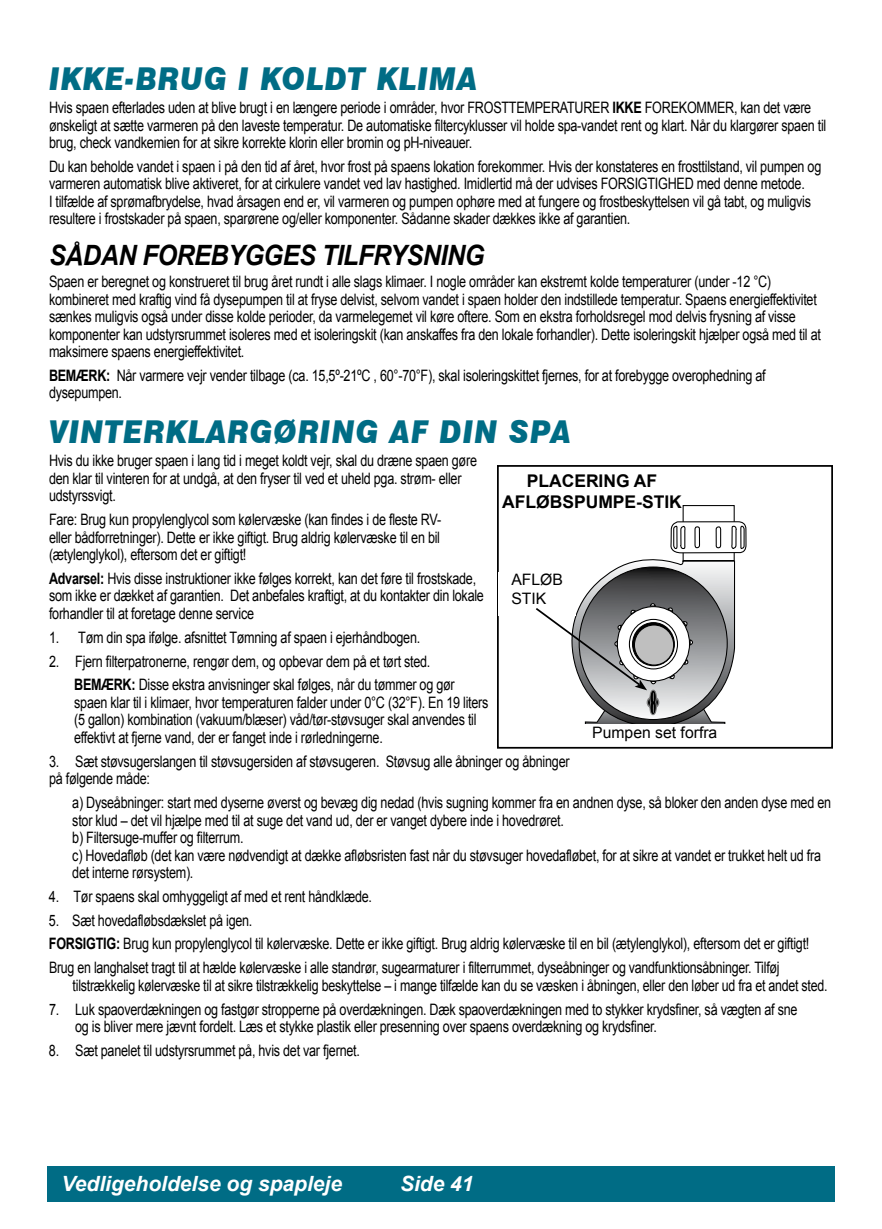
<style>
.page{position:relative;width:882px;height:1229px;background:#fff}
.page>*{position:absolute;margin:0;border:0;box-sizing:border-box;transform-origin:0 0}
.t1{font:italic 900 31.5px "Swiss 721 BT";letter-spacing:.04em;color:#006c85;scale:.9 1}
.t2{font:italic 700 28px "Arial";letter-spacing:-.02em;color:#000;scale:.9 1}
.t3{font:italic 700 21px "Arial";color:#fff}
.t4{font:700 17.5px/21px "Arial";color:#000;text-align:center}
.t5{font:15.75px/17.5px "Arial";letter-spacing:-.02em;color:#000;scale:.8 1}
.t6{font:15.75px "Arial";letter-spacing:-.02em;color:#000;scale:.79 1}
.t7{font:15.75px/18.9px "Arial";color:#000}
.s1{font-weight:700}
</style>
<div class="page">
<div style="left:47px;top:1166px;width:788px;height:35px;background:#006c85"></div>
<div style="left:497px;top:465px;width:336px;height:283px;border:2px solid #000"></div>
<div style="left:499px;top:572px;width:77px;height:43px;background:#fff"></div>
<svg style="left:534px;top:505px;width:213px;height:242px"></svg>
<h1 class="t1" style="left:49px;top:60px;width:477px">IKKE-BRUG I KOLDT KLIMA</h1>
<p class="t5" style="left:49px;top:99px;width:973px">Hvis spaen efterlades uden at blive brugt i en længere periode i områder, hvor FROSTTEMPERATURER <span class="s1">IKKE</span> FOREKOMMER, kan det være ønskeligt at sætte varmeren på den laveste temperatur. De automatiske filtercyklusser vil holde spa-vandet rent og klart. Når du klargører spaen til brug, check vandkemien for at sikre korrekte klorin eller bromin og pH-niveauer.</p>
<p class="t5" style="left:49px;top:158px;width:967px">Du kan beholde vandet i spaen i på den tid af året, hvor frost på spaens lokation forekommer. Hvis der konstateres en frosttilstand, vil pumpen og varmeren automatisk blive aktiveret, for at cirkulere vandet ved lav hastighed. Imidlertid må der udvises FORSIGTIGHED med denne metode.<br>I tilfælde af sprømafbrydelse, hvad årsagen end er, vil varmeren og pumpen ophøre med at fungere og frostbeskyttelsen vil gå tabt, og muligvis resultere i frostskader på spaen, sparørene og/eller komponenter. Sådanne skader dækkes ikke af garantien.</p>
<h2 class="t2" style="left:49px;top:237px;width:485px">SÅDAN FOREBYGGES TILFRYSNING</h2>
<p class="t5" style="left:49px;top:273px;width:967px">Spaen er beregnet og konstrueret til brug året rundt i alle slags klimaer. I nogle områder kan ekstremt kolde temperaturer (under -12 °C) kombineret med kraftig vind få dysepumpen til at fryse delvist, selvom vandet i spaen holder den indstillede temperatur. Spaens energieffektivitet sænkes muligvis også under disse kolde perioder, da varmelegemet vil køre oftere. Som en ekstra forholdsregel mod delvis frysning af visse komponenter kan udstyrsrummet isoleres med et isoleringskit (kan anskaffes fra den lokale forhandler). Dette isoleringskit hjælper også med til at maksimere spaens energieffektivitet.</p>
<p class="t5" style="left:49px;top:367px;width:898px"><span class="s1">BEMÆRK:</span> Når varmere vejr vender tilbage (ca. 15,5º-21ºC , 60°-70°F), skal isoleringskittet fjernes, for at forebygge overophedning af dysepumpen.</p>
<h1 class="t1" style="left:49px;top:412px;width:581px">VINTERKLARGØRING AF DIN SPA</h1>
<p class="t5" style="left:49px;top:452px;width:537px">Hvis du ikke bruger spaen i lang tid i meget koldt vejr, skal du dræne spaen gøre den klar til vinteren for at undgå, at den fryser til ved et uheld pga. strøm- eller udstyrssvigt.</p>
<p class="t5" style="left:49px;top:511px;width:492px;text-align:justify">Fare: Brug kun propylenglycol som kølervæske (kan findes i de fleste RV&shy;eller bådforretninger). Dette er ikke giftigt. Brug aldrig kølervæske til en bil (ætylenglykol), eftersom det er giftigt!</p>
<p class="t5" style="left:49px;top:570px;width:545px"><span class="s1">Advarsel:</span> Hvis disse instruktioner ikke følges korrekt, kan det føre til frostskade, som ikke er dækket af garantien. Det anbefales kraftigt, at du kontakter din lokale forhandler til at foretage denne service</p>
<p class="t5" style="left:49px;top:628px;width:466px">1. Tøm din spa ifølge. afsnittet Tømning af spaen i ejerhåndbogen.</p>
<p class="t5" style="left:74px;top:649px;width:477px;line-height:23.8px;text-indent:-25px">2. Fjern filterpatronerne, rengør dem, og opbevar dem på et tørt sted.<br><span class="s1">BEMÆRK:</span> Disse ekstra anvisninger skal følges, når du tømmer og gør</p>
<p class="t5" style="left:74px;top:693px;width:519px">spaen klar til i klimaer, hvor temperaturen falder under 0°C (32°F). En 19 liters (5 gallon) kombination (vakuum/blæser) våd/tør-støvsuger skal anvendes til effektivt at fjerne vand, der er fanget inde i rørledningerne.</p>
<p class="t5" style="left:49px;top:752px;width:652px">3. Sæt støvsugerslangen til støvsugersiden af støvsugeren. Støvsug alle åbninger og åbninger på følgende måde:</p>
<p class="t5" style="left:72px;top:794px;width:950px">a) Dyseåbninger: start med dyserne øverst og bevæg dig nedad (hvis sugning kommer fra en andnen dyse, så bloker den anden dyse med en stor klud – det vil hjælpe med til at suge det vand ud, der er vanget dybere inde i hovedrøret.<br>b) Filtersuge-muffer og filterrum.<br>c) Hovedafløb (det kan være nødvendigt at dække afløbsristen fast når du støvsuger hovedafløbet, for at sikre at vandet er trukket helt ud fra det interne rørsystem).</p>
<p class="t5" style="left:49px;top:887px;width:405px">4. Tør spaens skal omhyggeligt af med et rent håndklæde.</p>
<p class="t5" style="left:49px;top:908px;width:952px;line-height:23.8px">5. Sæt hovedafløbsdækslet på igen.<br><span class="s1">FORSIGTIG:</span> Brug kun propylenglycol til kølervæske. Dette er ikke giftigt. Brug aldrig kølervæske til en bil (ætylenglykol), eftersom det er giftigt!<br>Brug en langhalset tragt til at hælde kølervæske i alle standrør, sugearmaturer i filterrummet, dyseåbninger og vandfunktionsåbninger. Tilføj</p>
<p class="t6" style="left:73px;top:975px;width:957px">tilstrækkelig kølervæske til at sikre tilstrækkelig beskyttelse – i mange tilfælde kan du se væsken i åbningen, eller den løber ud fra et andet sted.</p>
<p class="t5" style="left:75px;top:1000px;width:904px;text-indent:-26px">7. Luk spaoverdækningen og fastgør stropperne på overdækningen. Dæk spaoverdækningen med to stykker krydsfiner, så vægten af sne og is bliver mere jævnt fordelt. Læs et stykke plastik eller presenning over spaens overdækning og krydsfiner.</p>
<p class="t5" style="left:49px;top:1041px;width:390px">8. Sæt panelet til udstyrsrummet på, hvis det var fjernet.</p>
<p class="t4" style="left:502px;top:471px;width:181px">PLACERING AF<br>AFLØBSPUMPE-STIK</p>
<p class="t7" style="left:511px;top:570px;width:53px">AFLØB<br>STIK</p>
<p class="t7" style="left:592px;top:723px;width:127px">Pumpen set forfra</p>
<h3 class="t3" style="left:62px;top:1170px;width:282px">Vedligeholdelse og spapleje</h3>
<h3 class="t3" style="left:400px;top:1170px;width:75px">Side 41</h3>
</div>
